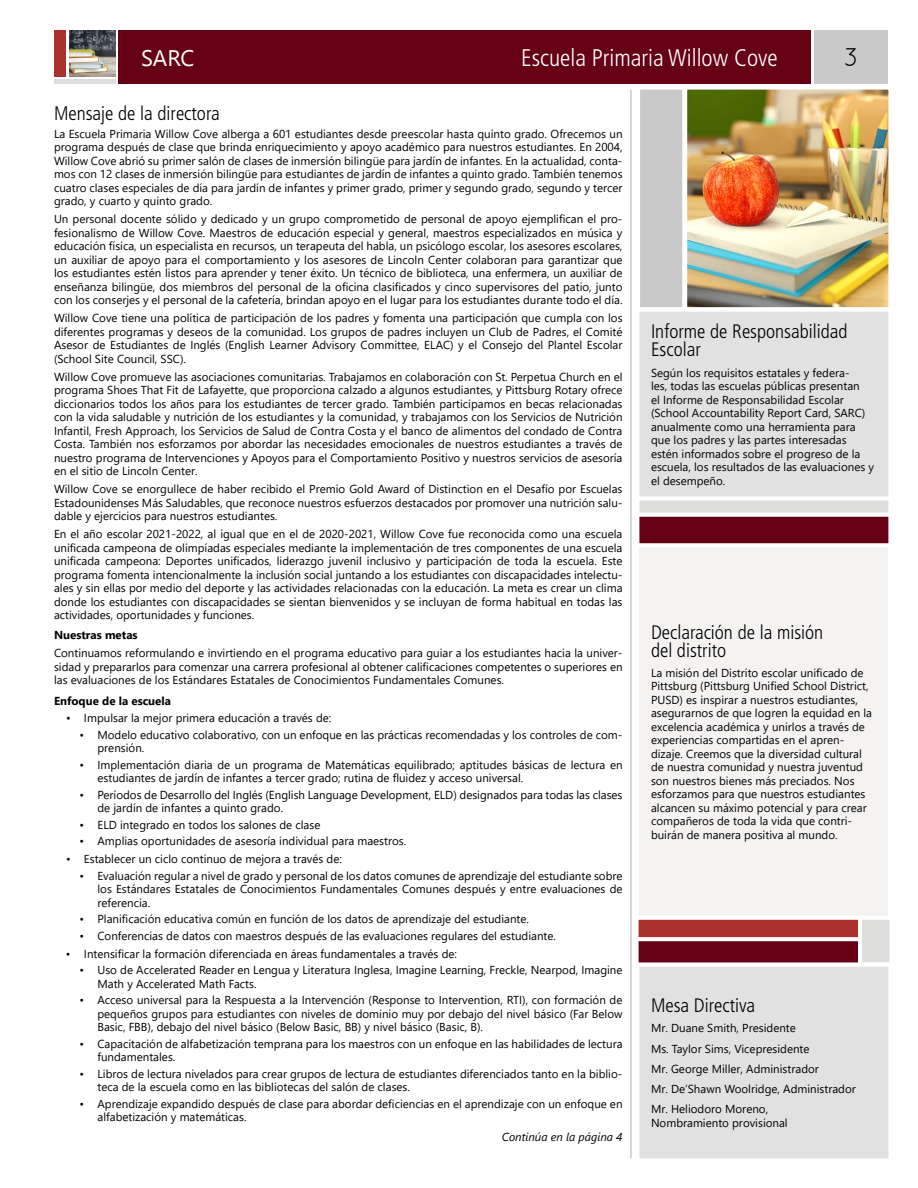
<style>
.page{position:relative;width:918px;height:1188px;background:#fff}
.page>*{position:absolute;margin:0;border:0;box-sizing:border-box;transform-origin:0 0}
.t1{font:25.5px "Quicksand";color:#010101}
.t2{font:300 condensed 24px "Frutiger LT Std";color:#fff}
.t3{font:300 condensed 19.5px/18px "Frutiger LT Std";color:#010101}
.t4{font:11.55px/13.5px "Segoe UI";color:#010101}
.t5{font:700 11.55px "Segoe UI";color:#010101}
.t6{font:italic 11.55px "Segoe UI";color:#010101}
</style>
<div class="page">
<div style="left:815px;top:30px;width:73px;height:54px;background:#c9c9c9"></div>
<div style="left:639px;top:90px;width:249px;height:1068px;background:#f5f3f2"></div>
<hr style="left:630px;top:90px;width:2px;height:1068px;background:#c8c8c8">
<div style="left:118px;top:30px;width:694px;height:54px;background:#660014"></div>
<img style="left:69px;top:30px;width:47px;height:46px">
<div style="left:54px;top:30px;width:12px;height:46px;background:#ac302c"></div>
<hr style="left:54px;top:80px;width:62px;height:4px;background:#dddddc">
<div style="left:640px;top:313px;width:249px;height:183px;background:#e1e1e1"></div>
<div style="left:640px;top:967px;width:249px;height:192px;background:#e1e1e1"></div>
<div style="left:635px;top:932px;width:257px;height:35px;background:#660014;border:4px solid #fff"></div>
<div style="left:635px;top:916px;width:257px;height:25px;background:#ac302c;border:4px solid #fff"></div>
<svg style="left:863px;top:921px;width:26px;height:40px"></svg>
<div style="left:858px;top:916px;width:36px;height:50px;border:4px solid #fff"></div>
<div style="left:635px;top:512px;width:258px;height:35px;background:#660014;border:4px solid #fff"></div>
<div style="left:635px;top:496px;width:258px;height:21px;background:#dddddc;border:4px solid #fff"></div>
<svg style="left:639px;top:89px;width:42px;height:224px"></svg>
<img style="left:681px;top:83px;width:208px;height:230px">
<h2 class="t2" style="left:521px;top:44px;width:258px">Escuela Primaria Willow Cove</h2>
<h1 class="t1" style="left:844px;top:42px;width:17px">3</h1>
<h3 class="t3" style="left:54px;top:104px;width:167px">Mensaje de la directora</h3>
<p class="t4" style="left:54px;top:126px;width:570px;text-align:justify">La Escuela Primaria Willow Cove alberga a 601 estudiantes desde preescolar hasta quinto grado. Ofrecemos un programa después de clase que brinda enriquecimiento y apoyo académico para nuestros estudiantes. En 2004, Willow Cove abrió su primer salón de clases de inmersión bilingüe para jardín de infantes. En la actualidad, conta&shy;mos con 12 clases de inmersión bilingüe para estudiantes de jardín de infantes a quinto grado. También tenemos cuatro clases especiales de día para jardín de infantes y primer grado, primer y segundo grado, segundo y tercer grado, y cuarto y quinto grado.</p>
<p class="t4" style="left:54px;top:211px;width:570px;text-align:justify">Un personal docente sólido y dedicado y un grupo comprometido de personal de apoyo ejemplifican el pro&shy;fesionalismo de Willow Cove. Maestros de educación especial y general, maestros especializados en música y educación física, un especialista en recursos, un terapeuta del habla, un psicólogo escolar, los asesores escolares, un auxiliar de apoyo para el comportamiento y los asesores de Lincoln Center colaboran para garantizar que los estudiantes estén listos para aprender y tener éxito. Un técnico de biblioteca, una enfermera, un auxiliar de enseñanza bilingüe, dos miembros del personal de la oficina clasificados y cinco supervisores del patio, junto con los conserjes y el personal de la cafetería, brindan apoyo en el lugar para los estudiantes durante todo el día.</p>
<p class="t4" style="left:54px;top:310px;width:570px;text-align:justify">Willow Cove tiene una política de participación de los padres y fomenta una participación que cumpla con los diferentes programas y deseos de la comunidad. Los grupos de padres incluyen un Club de Padres, el Comité Asesor de Estudiantes de Inglés (English Learner Advisory Committee, ELAC) y el Consejo del Plantel Escolar (School Site Council, SSC).</p>
<p class="t4" style="left:54px;top:369px;width:570px;text-align:justify">Willow Cove promueve las asociaciones comunitarias. Trabajamos en colaboración con St. Perpetua Church en el programa Shoes That Fit de Lafayette, que proporciona calzado a algunos estudiantes, y Pittsburg Rotary ofrece diccionarios todos los años para los estudiantes de tercer grado. También participamos en becas relacionadas con la vida saludable y nutrición de los estudiantes y la comunidad, y trabajamos con los Servicios de Nutrición Infantil, Fresh Approach, los Servicios de Salud de Contra Costa y el banco de alimentos del condado de Contra Costa. También nos esforzamos por abordar las necesidades emocionales de nuestros estudiantes a través de nuestro programa de Intervenciones y Apoyos para el Comportamiento Positivo y nuestros servicios de asesoría en el sitio de Lincoln Center.</p>
<p class="t4" style="left:54px;top:481px;width:570px;text-align:justify">Willow Cove se enorgullece de haber recibido el Premio Gold Award of Distinction en el Desafío por Escuelas Estadounidenses Más Saludables, que reconoce nuestros esfuerzos destacados por promover una nutrición salu&shy;dable y ejercicios para nuestros estudiantes.</p>
<p class="t4" style="left:54px;top:526px;width:570px;text-align:justify">En el año escolar 2021-2022, al igual que en el de 2020-2021, Willow Cove fue reconocida como una escuela unificada campeona de olimpíadas especiales mediante la implementación de tres componentes de una escuela unificada campeona: Deportes unificados, liderazgo juvenil inclusivo y participación de toda la escuela. Este programa fomenta intencionalmente la inclusión social juntando a los estudiantes con discapacidades intelectu&shy;ales y sin ellas por medio del deporte y las actividades relacionadas con la educación. La meta es crear un clima donde los estudiantes con discapacidades se sientan bienvenidos y se incluyan de forma habitual en todas las actividades, oportunidades y funciones.</p>
<p class="t5" style="left:54px;top:624px;width:85px">Nuestras metas</p>
<p class="t4" style="left:54px;top:645px;width:570px;text-align:justify">Continuamos reformulando e invirtiendo en el programa educativo para guiar a los estudiantes hacia la univer&shy;sidad y prepararlos para comenzar una carrera profesional al obtener calificaciones competentes o superiores en las evaluaciones de los Estándares Estatales de Conocimientos Fundamentales Comunes.</p>
<p class="t5" style="left:54px;top:690px;width:119px">Enfoque de la escuela</p>
<p class="t4" style="left:66px;top:711px;width:267px">• Impulsar la mejor primera educación a través de:</p>
<p class="t4" style="left:98px;top:727px;width:527px;text-indent:-18px">• Modelo educativo colaborativo, con un enfoque en las prácticas recomendadas y los controles de com&shy;prensión.</p>
<p class="t4" style="left:98px;top:757px;width:527px;text-indent:-18px">• Implementación diaria de un programa de Matemáticas equilibrado; aptitudes básicas de lectura en estudiantes de jardín de infantes a tercer grado; rutina de fluidez y acceso universal.</p>
<p class="t4" style="left:98px;top:787px;width:527px;text-indent:-18px">• Períodos de Desarrollo del Inglés (English Language Development, ELD) designados para todas las clases de jardín de infantes a quinto grado.</p>
<p class="t4" style="left:80px;top:817px;width:242px">• ELD integrado en todos los salones de clase</p>
<p class="t4" style="left:80px;top:834px;width:328px">• Amplias oportunidades de asesoría individual para maestros.</p>
<p class="t4" style="left:66px;top:851px;width:277px">• Establecer un ciclo continuo de mejora a través de:</p>
<p class="t4" style="left:97px;top:868px;width:527px;text-align:justify;text-indent:-18px">• Evaluación regular a nivel de grado y personal de los datos comunes de aprendizaje del estudiante sobre los Estándares Estatales de Conocimientos Fundamentales Comunes después y entre evaluaciones de referencia.</p>
<p class="t4" style="left:79px;top:911px;width:451px">• Planificación educativa común en función de los datos de aprendizaje del estudiante.</p>
<p class="t4" style="left:79px;top:928px;width:478px">• Conferencias de datos con maestros después de las evaluaciones regulares del estudiante.</p>
<p class="t4" style="left:66px;top:946px;width:393px">• Intensificar la formación diferenciada en áreas fundamentales a través de:</p>
<p class="t4" style="left:97px;top:962px;width:527px;text-indent:-18px">• Uso de Accelerated Reader en Lengua y Literatura Inglesa, Imagine Learning, Freckle, Nearpod, Imagine<br>Math y Accelerated Math Facts.</p>
<p class="t4" style="left:97px;top:992px;width:527px;text-align:justify;text-indent:-18px">• Acceso universal para la Respuesta a la Intervención (Response to Intervention, RTI), con formación de pequeños grupos para estudiantes con niveles de dominio muy por debajo del nivel básico (Far Below Basic, FBB), debajo del nivel básico (Below Basic, BB) y nivel básico (Basic, B).</p>
<p class="t4" style="left:97px;top:1036px;width:527px;text-indent:-18px">• Capacitación de alfabetización temprana para los maestros con un enfoque en las habilidades de lectura fundamentales.</p>
<p class="t4" style="left:98px;top:1066px;width:527px;text-indent:-18px">• Libros de lectura nivelados para crear grupos de lectura de estudiantes diferenciados tanto en la biblio&shy;teca de la escuela como en las bibliotecas del salón de clases.</p>
<p class="t4" style="left:98px;top:1096px;width:527px;text-indent:-18px">• Aprendizaje expandido después de clase para abordar deficiencias en el aprendizaje con un enfoque en alfabetización y matemáticas.</p>
<p class="t6" style="left:502px;top:1126px;width:122px">Continúa en la página 4</p>
<h3 class="t3" style="left:651px;top:323px;width:198px">Informe de Responsabilidad<br>Escolar</h3>
<p class="t4" style="left:651px;top:365px;width:225px">Según los requisitos estatales y federa-<br>les, todas las escuelas públicas presentan<br>el Informe de Responsabilidad Escolar (School Accountability Report Card, SARC) anualmente como una herramienta para que los padres y las partes interesadas estén informados sobre el progreso de la escuela, los resultados de las evaluaciones y el desempeño.</p>
<h3 class="t3" style="left:651px;top:623px;width:174px">Declaración de la misión del distrito</h3>
<p class="t4" style="left:651px;top:665px;width:223px">La misión del Distrito escolar unificado de Pittsburg (Pittsburg Unified School District, PUSD) es inspirar a nuestros estudiantes, asegurarnos de que logren la equidad en la excelencia académica y unirlos a través de experiencias compartidas en el apren&shy;dizaje. Creemos que la diversidad cultural de nuestra comunidad y nuestra juventud son nuestros bienes más preciados. Nos esforzamos para que nuestros estudiantes alcancen su máximo potencial y para crear compañeros de toda la vida que contri&shy;buirán de manera positiva al mundo.</p>
<h3 class="t3" style="left:651px;top:997px;width:106px">Mesa Directiva</h3>
<p class="t4" style="left:651px;top:1017px;width:206px;line-height:20.2px">Mr. Duane Smith, Presidente<br>Ms. Taylor Sims, Vicepresidente<br>Mr. George Miller, Administrador<br>Mr. De’Shawn Woolridge, Administrador<br>Mr. Heliodoro Moreno,</p>
<p class="t4" style="left:651px;top:1115px;width:138px">Nombramiento provisional</p>
</div>
